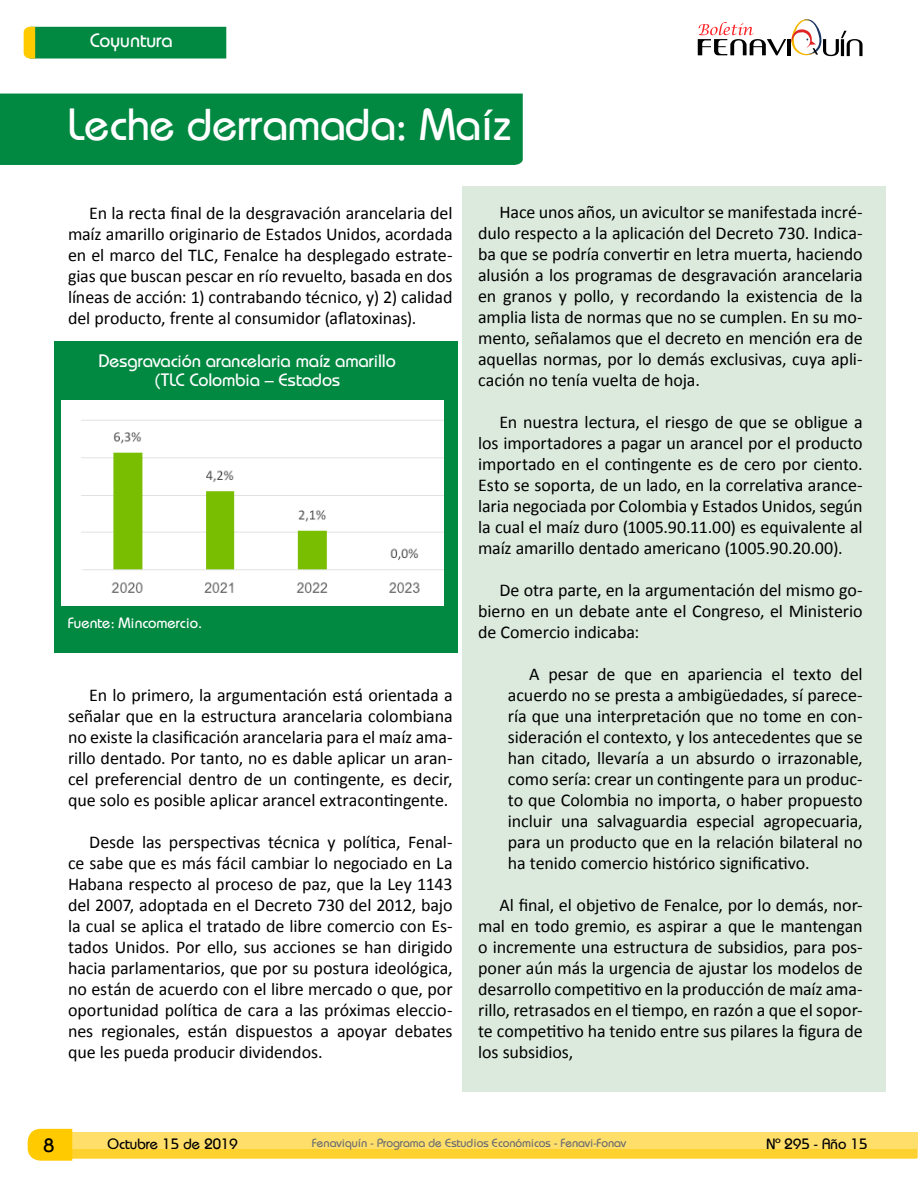
<style>
.page{position:relative;width:918px;height:1188px;background:#fff}
.page>*{position:absolute;margin:0;border:0;box-sizing:border-box;transform-origin:0 0}
.t1{font:45px "Bauhaus";color:#fff}
.t2{font:19.5px "Bauhaus";color:#fff}
.t3{font:19.5px "Bauhaus";color:#000}
.t4{font:18px/21px "Calibri";letter-spacing:-.005em;color:#000;text-align:justify}
.t5{font:18px/19.5px "Bauhaus";letter-spacing:-.005em;color:#fff;text-align:center}
.t6{font:15px "Bauhaus";color:#000}
.t7{font:15px "Bauhaus";color:#fff}
.t8{font:12px "Bauhaus";color:#6b6c6f}
</style>
<div class="page">
<div style="left:70px;top:1132px;width:848px;height:26px;background:#ffdf69"></div>
<div style="left:68px;top:1149px;width:849px;height:10px;background:#ffd12e"></div>
<svg style="left:24px;top:27px;width:202px;height:32px"></svg>
<svg style="left:28px;top:1129px;width:44px;height:32px"></svg>
<svg style="left:698px;top:19px;width:165px;height:37px"></svg>
<div style="left:462px;top:186px;width:423px;height:906px;background:#dceade"></div>
<div style="left:54px;top:341px;width:403px;height:311px;background:#018841"></div>
<div style="left:0;top:94px;width:523px;height:71px;background:#018841"></div>
<img style="left:61px;top:401px;width:383px;height:204px">
<p class="t2" style="left:90px;top:28px;width:84px">Coyuntura</p>
<h1 class="t1" style="left:67px;top:97px;width:445px">Leche derramada: Maíz</h1>
<p class="t4" style="left:68px;top:202px;width:386px;text-indent:21px">En la recta final de la desgravación arancelaria del maíz amarillo originario de Estados Unidos, acordada en el marco del TLC, Fenalce ha desplegado estrate&shy;gias que buscan pescar en río revuelto, basada en dos líneas de acción: 1) contrabando técnico, y) 2) calidad del producto, frente al consumidor (aflatoxinas).</p>
<p class="t4" style="left:478px;top:201px;width:386px;text-indent:21px">Hace unos años, un avicultor se manifestada incré&shy;dulo respecto a la aplicación del Decreto 730. Indica&shy;ba que se podría convertir en letra muerta, haciendo alusión a los programas de desgravación arancelaria en granos y pollo, y recordando la existencia de la amplia lista de normas que no se cumplen. En su mo&shy;mento, señalamos que el decreto en mención era de aquellas normas, por lo demás exclusivas, cuya apli&shy;cación no tenía vuelta de hoja.</p>
<p class="t4" style="left:478px;top:411px;width:386px;text-indent:21px">En nuestra lectura, el riesgo de que se obligue a los importadores a pagar un arancel por el producto importado en el contingente es de cero por ciento.<br>Esto se soporta, de un lado, en la correlativa arance&shy;laria negociada por Colombia y Estados Unidos, según la cual el maíz duro (1005.90.11.00) es equivalente al maíz amarillo dentado americano (1005.90.20.00).</p>
<p class="t4" style="left:478px;top:579px;width:386px;text-indent:21px">De otra parte, en la argumentación del mismo go&shy;bierno en un debate ante el Congreso, el Ministerio de Comercio indicaba:</p>
<p class="t4" style="left:508px;top:663px;width:356px;text-indent:21px">A pesar de que en apariencia el texto del acuerdo no se presta a ambigüedades, sí parece&shy;ría que una interpretación que no tome en con&shy;sideración el contexto, y los antecedentes que se han citado, llevaría a un absurdo o irrazonable, como sería: crear un contingente para un produc&shy;to que Colombia no importa, o haber propuesto incluir una salvaguardia especial agropecuaria, para un producto que en la relación bilateral no ha tenido comercio histórico significativo.</p>
<p class="t4" style="left:478px;top:894px;width:386px;text-indent:21px">Al final, el objetivo de Fenalce, por lo demás, nor&shy;mal en todo gremio, es aspirar a que le mantengan o incremente una estructura de subsidios, para pos&shy;poner aún más la urgencia de ajustar los modelos de desarrollo competitivo en la producción de maíz ama&shy;rillo, retrasados en el tiempo, en razón a que el sopor&shy;te competitivo ha tenido entre sus pilares la figura de los subsidios,</p>
<p class="t5" style="left:98px;top:350px;width:299px">Desgravación arancelaria maíz amarillo (TLC Colombia – Estados</p>
<p class="t7" style="left:68px;top:613px;width:136px">Fuente: Mincomercio.</p>
<p class="t4" style="left:68px;top:684px;width:386px;text-indent:21px">En lo primero, la argumentación está orientada a señalar que en la estructura arancelaria colombiana no existe la clasificación arancelaria para el maíz ama&shy;rillo dentado. Por tanto, no es dable aplicar un aran&shy;cel preferencial dentro de un contingente, es decir, que solo es posible aplicar arancel extracontingente.</p>
<p class="t4" style="left:68px;top:831px;width:386px;text-indent:21px">Desde las perspectivas técnica y política, Fenal&shy;ce sabe que es más fácil cambiar lo negociado en La Habana respecto al proceso de paz, que la Ley 1143 del 2007, adoptada en el Decreto 730 del 2012, bajo la cual se aplica el tratado de libre comercio con Es&shy;tados Unidos. Por ello, sus acciones se han dirigido hacia parlamentarios, que por su postura ideológica, no están de acuerdo con el libre mercado o que, por oportunidad política de cara a las próximas eleccio&shy;nes regionales, están dispuestos a apoyar debates que les pueda producir dividendos.</p>
<p class="t3" style="left:43px;top:1133px;width:12px">8</p>
<p class="t6" style="left:107px;top:1134px;width:132px">Octubre 15 de 2019</p>
<p class="t8" style="left:312px;top:1135px;width:315px">Fenaviquín - Programa de Estudios Económicos - Fenavi-Fonav</p>
<p class="t6" style="left:766px;top:1134px;width:103px">Nº 295 - Año 15</p>
</div>
